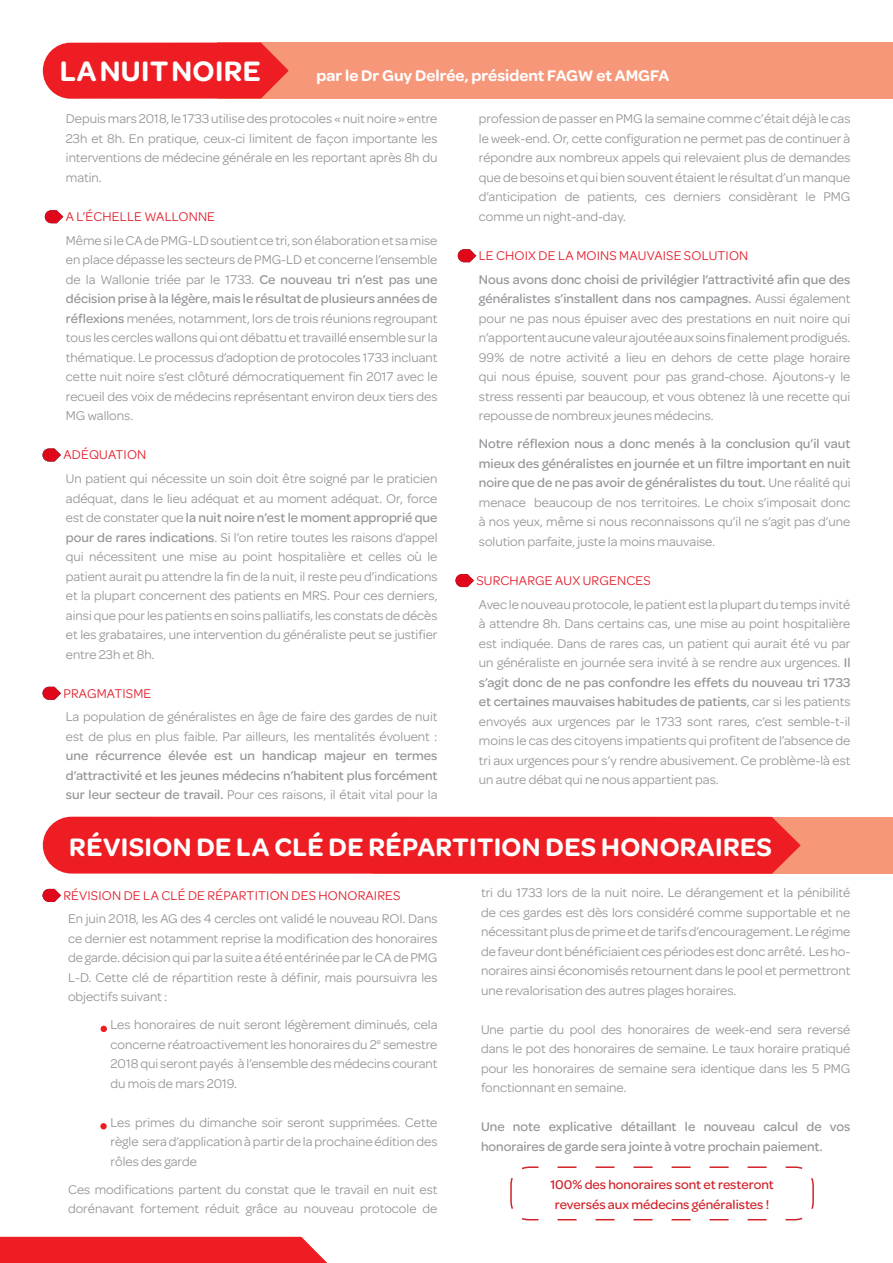
<style>
.page{position:relative;width:893px;height:1263px;background:#fff}
.page>*{position:absolute;margin:0;border:0;box-sizing:border-box;transform-origin:0 0}
.t1{font:600 30px "Omnes";letter-spacing:.015em;color:#fff}
.t2{font:600 27px "Omnes";letter-spacing:.015em;color:#fff}
.t3{font:600 16.5px "Omnes";color:#fff}
.t4{font:13.5px/19.5px "Omnes";color:#939598;text-align:justify}
.t5{font:500 13.5px/19.5px "Omnes";color:#939598;text-align:justify}
.t6{font:13.5px "Omnes";letter-spacing:.015em;color:#e21e2b}
.t7{font:500 13.5px/19.5px "Omnes";color:#d1232a;text-align:center}
.s1{font-weight:500}
.s2{font-weight:400}
</style>
<div class="page">
<div style="left:0;top:1237px;width:327px;height:26px;background:#ee1d23"></div>
<img style="left:45px;top:210px;width:18px;height:13px">
<img style="left:43px;top:448px;width:18px;height:13px">
<img style="left:43px;top:687px;width:18px;height:13px">
<img style="left:458px;top:249px;width:18px;height:13px">
<img style="left:455px;top:574px;width:19px;height:13px">
<div style="left:218px;top:43px;width:675px;height:56px;background:#f6977a"></div>
<svg style="left:43px;top:43px;width:246px;height:56px;background:#ee2a2e"></svg>
<img style="left:43px;top:889px;width:18px;height:13px">
<div style="left:372px;top:817px;width:521px;height:56px;background:#f6977a"></div>
<div style="left:43px;top:817px;width:758px;height:57px;background:#ee1d23"></div>
<svg style="left:101px;top:1026px;width:6px;height:6px"></svg>
<div style="left:100px;top:1123px;width:7px;height:6px;background:#ee1d23;border-radius:50%"></div>
<svg style="left:510px;top:1166px;width:304px;height:55px"></svg>
<h1 class="t1" style="left:60px;top:54px;width:203px">LA NUIT NOIRE</h1>
<p class="t3" style="left:316px;top:66px;width:354px">par le Dr Guy Delrée, président FAGW et AMGFA</p>
<p class="t4" style="left:66px;top:109px;width:373px">Depuis mars 2018, le 1733 utilise des protocoles « nuit noire » entre 23h et 8h. En pratique, ceux-ci limitent de façon importante les interventions de médecine générale en les reportant après 8h du matin.</p>
<p class="t6" style="left:66px;top:209px;width:151px">A L’ÉCHELLE WALLONNE</p>
<p class="t4" style="left:66px;top:231px;width:373px">Même si le CA de PMG-LD soutient ce tri, son élaboration et sa mise en place dépasse les secteurs de PMG-LD et concerne l’ensemble de la Wallonie triée par le 1733. <span class="s1">Ce nouveau tri n’est pas une décision prise à la légère, mais le résultat de plusieurs années de réflexions</span> menées, notamment, lors de trois réunions regroupant tous les cercles wallons qui ont débattu et travaillé ensemble sur la thématique. Le processus d’adoption de protocoles 1733 incluant cette nuit noire s’est clôturé démocratiquement fin 2017 avec le recueil des voix de médecins représentant environ deux tiers des MG wallons.</p>
<p class="t6" style="left:63px;top:447px;width:85px">ADÉQUATION</p>
<p class="t4" style="left:66px;top:469px;width:373px">Un patient qui nécessite un soin doit être soigné par le praticien adéquat, dans le lieu adéquat et au moment adéquat. Or, force est de constater que <span class="s1">la nuit noire n’est le moment approprié que pour de rares indications</span>. Si l’on retire toutes les raisons d’appel qui nécessitent une mise au point hospitalière et celles où le patient aurait pu attendre la fin de la nuit, il reste peu d’indications et la plupart concernent des patients en MRS. Pour ces derniers, ainsi que pour les patients en soins palliatifs, les constats de décès et les grabataires, une intervention du généraliste peut se justifier entre 23h et 8h.</p>
<p class="t6" style="left:63px;top:685px;width:90px">PRAGMATISME</p>
<p class="t4" style="left:66px;top:707px;width:373px">La population de généralistes en âge de faire des gardes de nuit est de plus en plus faible. Par ailleurs, les mentalités évoluent :</p>
<p class="t5" style="left:66px;top:746px;width:373px">une récurrence élevée est un handicap majeur en termes d’attractivité et les jeunes médecins n’habitent plus forcément sur leur secteur de travail. <span class="s2">Pour ces raisons, il était vital pour la</span></p>
<p class="t4" style="left:479px;top:109px;width:373px">profession de passer en PMG la semaine comme c’était déjà le cas le week-end. Or, cette configuration ne permet pas de continuer à répondre aux nombreux appels qui relevaient plus de demandes que de besoins et qui bien souvent étaient le résultat d’un manque d’anticipation de patients, ces derniers considèrant le PMG comme un night-and-day.</p>
<p class="t6" style="left:479px;top:248px;width:271px">LE CHOIX DE LA MOINS MAUVAISE SOLUTION</p>
<p class="t4" style="left:479px;top:270px;width:373px"><span class="s1">Nous avons donc choisi de privilégier l’attractivité afin que des généralistes s’installent dans nos campagnes.</span> Aussi également pour ne pas nous épuiser avec des prestations en nuit noire qui n’apportent aucune valeur ajoutée aux soins finalement prodigués.<br>99% de notre activité a lieu en dehors de cette plage horaire qui nous épuise, souvent pour pas grand-chose. Ajoutons-y le stress ressenti par beaucoup, et vous obtenez là une recette qui repousse de nombreux jeunes médecins.</p>
<p class="t4" style="left:479px;top:434px;width:373px"><span class="s1">Notre réflexion nous a donc menés à la conclusion qu’il vaut mieux des généralistes en journée et un filtre important en nuit noire que de ne pas avoir de généralistes du tout.</span> Une réalité qui menace beaucoup de nos territoires. Le choix s’imposait donc à nos yeux, même si nous reconnaissons qu’il ne s’agit pas d’une solution parfaite, juste la moins mauvaise.</p>
<p class="t6" style="left:476px;top:573px;width:176px">SURCHARGE AUX URGENCES</p>
<p class="t4" style="left:479px;top:594px;width:373px">Avec le nouveau protocole, le patient est la plupart du temps invité à attendre 8h. Dans certains cas, une mise au point hospitalière est indiquée. Dans de rares cas, un patient qui aurait été vu par un généraliste en journée sera invité à se rendre aux urgences. <span class="s1">Il s’agit donc de ne pas confondre les effets du nouveau tri 1733 et certaines mauvaises habitudes de patients</span>, car si les patients envoyés aux urgences par le 1733 sont rares, c’est semble-t-il moins le cas des citoyens impatients qui profitent de l’absence de tri aux urgences pour s’y rendre abusivement. Ce problème-là est un autre débat qui ne nous appartient pas.</p>
<h2 class="t2" style="left:69px;top:832px;width:704px">RÉVISION DE LA CLÉ DE RÉPARTITION DES HONORAIRES</h2>
<p class="t6" style="left:63px;top:888px;width:339px">RÉVISION DE LA CLÉ DE RÉPARTITION DES HONORAIRES</p>
<p class="t4" style="left:68px;top:909px;width:371px">En juin 2018, les AG des 4 cercles ont validé le nouveau ROI. Dans ce dernier est notamment reprise la modification des honoraires de garde. décision qui par la suite a été entérinée par le CA de PMG L-D. Cette clé de répartition reste à définir, mais poursuivra les objectifs suivant :</p>
<p class="t4" style="left:111px;top:1015px;width:328px">Les honoraires de nuit seront légèrement diminués, cela concerne réatroactivement les honoraires du 2<sup>e</sup> semestre 2018 qui seront payés à l’ensemble des médecins courant du mois de mars 2019.</p>
<p class="t4" style="left:111px;top:1113px;width:328px">Les primes du dimanche soir seront supprimées. Cette règle sera d’application à partir de la prochaine édition des rôles des garde</p>
<p class="t4" style="left:68px;top:1180px;width:371px">Ces modifications partent du constat que le travail en nuit est dorénavant fortement réduit grâce au nouveau protocole de</p>
<p class="t4" style="left:481px;top:883px;width:371px">tri du 1733 lors de la nuit noire. Le dérangement et la pénibilité de ces gardes est dès lors considéré comme supportable et ne nécessitant plus de prime et de tarifs d’encouragement. Le régime de faveur dont bénéficiaient ces périodes est donc arrêté. Les ho&shy;noraires ainsi économisés retournent dans le pool et permettront une revalorisation des autres plages horaires.</p>
<p class="t4" style="left:481px;top:1020px;width:371px">Une partie du pool des honoraires de week-end sera reversé dans le pot des honoraires de semaine. Le taux horaire pratiqué pour les honoraires de semaine sera identique dans les 5 PMG fonctionnant en semaine.</p>
<p class="t5" style="left:481px;top:1117px;width:371px">Une note explicative détaillant le nouveau calcul de vos honoraires de garde sera jointe à votre prochain paiement.</p>
<p class="t7" style="left:550px;top:1175px;width:225px">100% des honoraires sont et resteront reversés aux médecins généralistes !</p>
</div>
